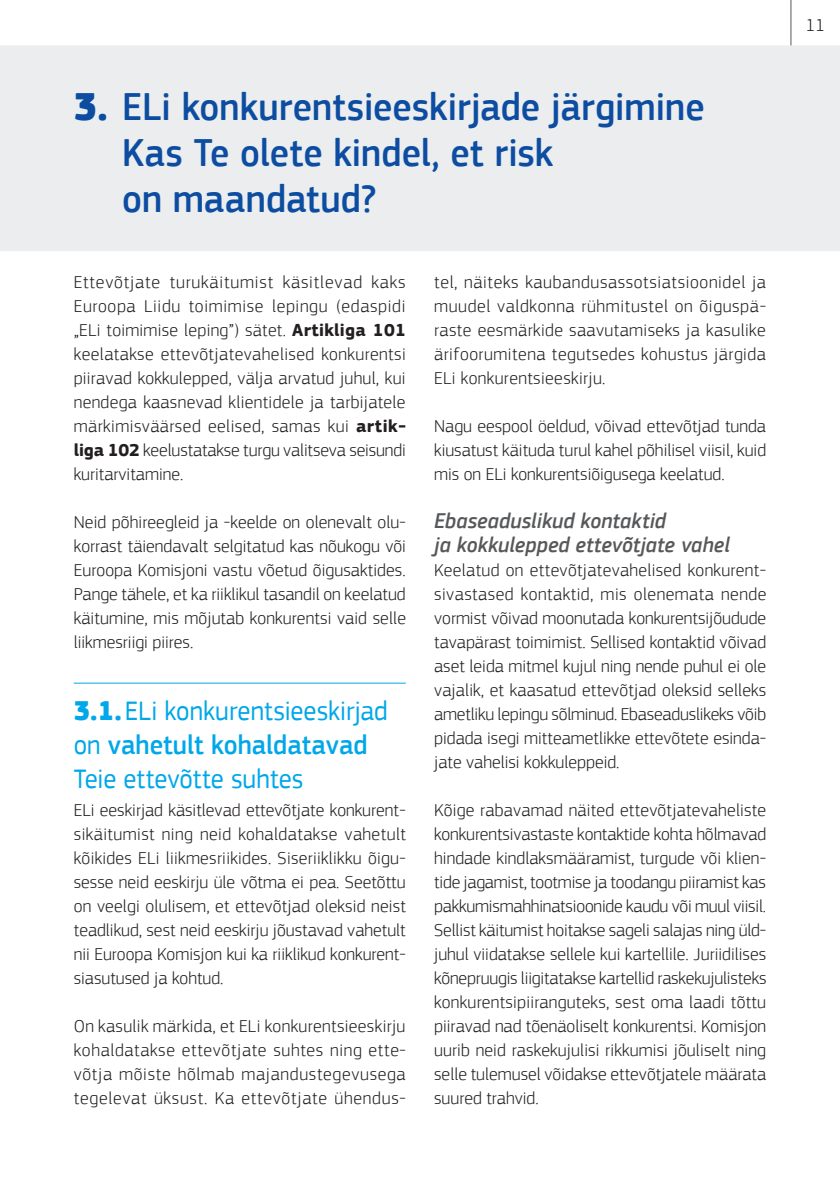
<style>
.page{position:relative;width:840px;height:1191px;background:#fff}
.page>*{position:absolute;margin:0;border:0;box-sizing:border-box;transform-origin:0 0}
.T01{font:500 40px/46px "PF Square Sans Pro";color:#0d4da1;scale:.95 1}
.T02{font:28px/34px "PF Square Sans Pro";color:#00a7e9;scale:.95 1}
.T04{font:italic 500 22px/24px "PF Square Sans Pro";letter-spacing:.005em;color:#57585a;scale:.95 1}
._00_body___AV{font:300 18px/24px "PF Square Sans Pro";color:#231f20;text-align:justify}
._00_body{font:300 18px/24px "PF Square Sans Pro";color:#231f20;text-align:justify}
.s1{font-weight:900}
.s2{font-weight:700}
.s3{font-weight:500}
</style>
<div class="page">
<hr style="left:790px;top:0;width:1px;height:48px;background:#57585a">
<div style="left:0;top:45px;width:839px;height:120px;background:#ebedee"></div>
<div style="left:0;top:161px;width:839px;height:90px;background:#ebedee"></div>
<hr style="left:74px;top:683px;width:331px;height:1px;background:#00a7e9">
<p class="T01" style="left:122px;top:85px;width:614px;text-indent:-48px"><span class="s1">3.</span> ELi konkurentsieeskirjade järgimine<br>Kas Te olete kindel, et risk<br>on maandatud?</p>
<p class="_00_body___AV" style="left:74px;top:270px;width:333px">Ettevõtjate turukäitumist käsitlevad kaks Euroopa Liidu toimimise lepingu (edaspidi „ELi toimimise leping”) sätet. <span class="s2">Artikliga 101 </span>keelatakse ettevõtjatevahelised konkurentsi piiravad kokkulepped, välja arvatud juhul, kui nendega kaasnevad klientidele ja tarbijatele märkimisväärsed eelised, samas kui <span class="s2">artik&shy;liga 102</span> keelustatakse turgu valitseva seisundi kuritarvitamine.</p>
<p class="_00_body___AV" style="left:74px;top:510px;width:333px">Neid põhireegleid ja -keelde on olenevalt olu&shy;korrast täiendavalt selgitatud kas nõukogu või Euroopa Komisjoni vastu võetud õigusaktides.<br>Pange tähele, et ka riiklikul tasandil on keelatud käitumine, mis mõjutab konkurentsi vaid selle liikmesriigi piires.</p>
<p class="T02" style="left:74px;top:694px;width:332px"><span class="s1">3.1.</span> ELi konkurentsieeskirjad on <span class="s3">vahetult kohaldatavad<br></span>Teie ettevõtte suhtes</p>
<p class="_00_body___AV" style="left:74px;top:798px;width:333px">ELi eeskirjad käsitlevad ettevõtjate konkurent&shy;sikäitumist ning neid kohaldatakse vahetult kõikides ELi liikmesriikides. Siseriiklikku õigu&shy;sesse neid eeskirju üle võtma ei pea. Seetõttu on veelgi olulisem, et ettevõtjad oleksid neist teadlikud, sest neid eeskirju jõustavad vahetult nii Euroopa Komisjon kui ka riiklikud konkurent&shy;siasutused ja kohtud.</p>
<p class="_00_body___AV" style="left:74px;top:1014px;width:333px">On kasulik märkida, et ELi konkurentsieeskirju kohaldatakse ettevõtjate suhtes ning ette&shy;võtja mõiste hõlmab majandustegevusega tegelevat üksust. Ka ettevõtjate ühendus-</p>
<p class="_00_body___AV" style="left:434px;top:270px;width:333px">tel, näiteks kaubandusassotsiatsioonidel ja muudel valdkonna rühmitustel on õiguspä&shy;raste eesmärkide saavutamiseks ja kasulike ärifoorumitena tegutsedes kohustus järgida ELi konkurentsieeskirju.</p>
<p class="_00_body___AV" style="left:434px;top:414px;width:333px">Nagu eespool öeldud, võivad ettevõtjad tunda kiusatust käituda turul kahel põhilisel viisil, kuid mis on ELi konkurentsiõigusega keelatud.</p>
<p class="T04" style="left:434px;top:509px;width:313px">Ebaseaduslikud kontaktid<br>ja kokkulepped ettevõtjate vahel</p>
<p class="_00_body" style="left:434px;top:558px;width:333px">Keelatud on ettevõtjatevahelised konkurent&shy;sivastased kontaktid, mis olenemata nende vormist võivad moonutada konkurentsijõudude tavapärast toimimist. Sellised kontaktid võivad aset leida mitmel kujul ning nende puhul ei ole vajalik, et kaasatud ettevõtjad oleksid selleks ametliku lepingu sõlminud. Ebaseaduslikeks võib pidada isegi mitteametlikke ettevõtete esinda&shy;jate vahelisi kokkuleppeid.</p>
<p class="_00_body___AV" style="left:434px;top:798px;width:333px">Kõige rabavamad näited ettevõtjatevaheliste konkurentsivastaste kontaktide kohta hõlmavad hindade kindlaksmääramist, turgude või klien&shy;tide jagamist, tootmise ja toodangu piiramist kas pakkumismahhinatsioonide kaudu või muul viisil.<br>Sellist käitumist hoitakse sageli salajas ning üld&shy;juhul viidatakse sellele kui kartellile. Juriidilises kõnepruugis liigitatakse kartellid raskekujulisteks konkurentsipiiranguteks, sest oma laadi tõttu piiravad nad tõenäoliselt konkurentsi. Komisjon uurib neid raskekujulisi rikkumisi jõuliselt ning selle tulemusel võidakse ettevõtjatele määrata suured trahvid.</p>
<p class="_00_body___AV" style="left:805px;top:13px;width:21px">11</p>
</div>
